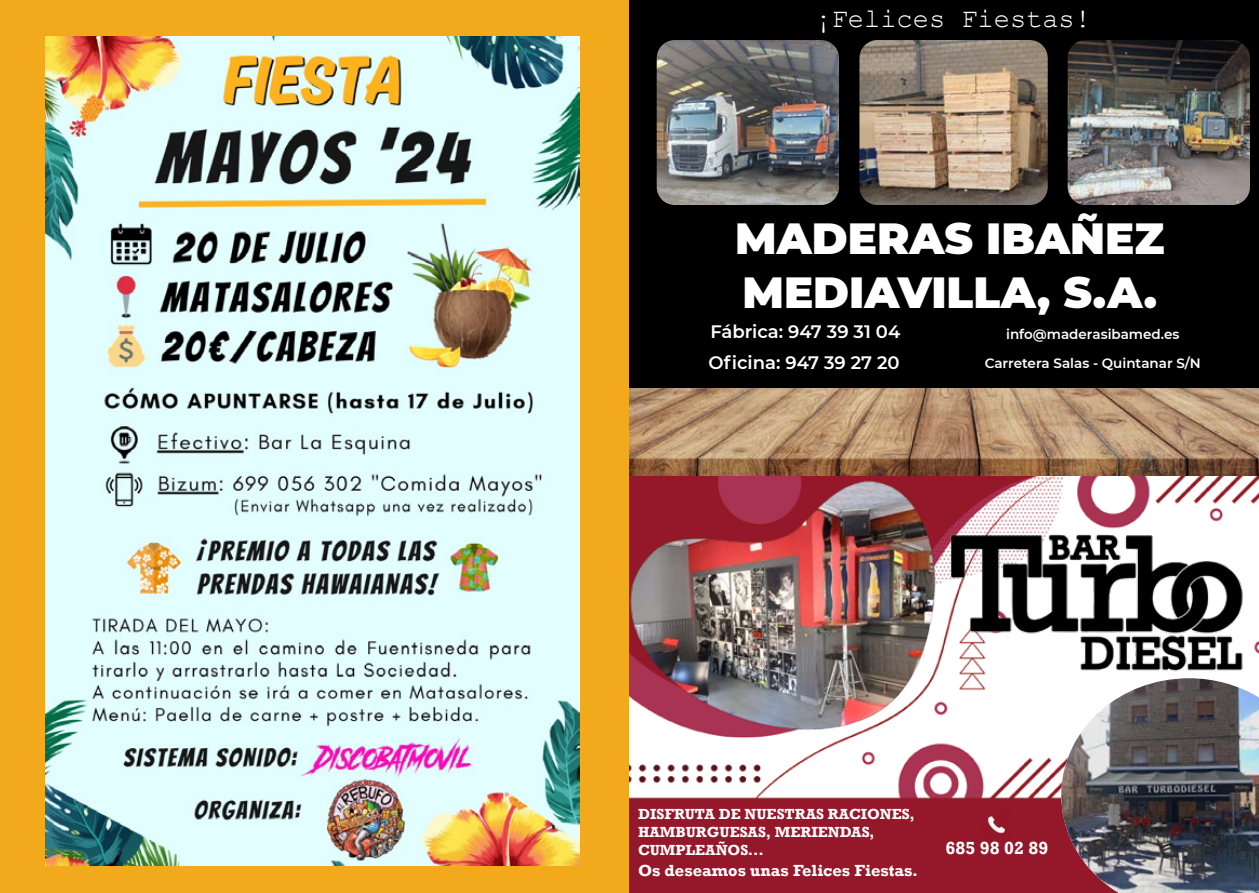
<style>
.page{position:relative;width:1259px;height:893px;background:#fff}
.page>*{position:absolute;margin:0;border:0;box-sizing:border-box;transform-origin:0 0}
.t1{font:900 43.5px/54.4px "Montserrat";color:#fff}
.t2{font:27px "Courier New";color:#fff}
.t3{font:600 18px/31.3px "Montserrat";color:#fff}
.t4{font:700 18px "Rockwell";color:#fff}
.t5{font:700 16.5px "Rockwell";color:#fff}
.t6{font:700 15px/18px "Rockwell";color:#fff}
.t7{font:600 13.5px/28.5px "Montserrat";color:#fff;text-align:center}
</style>
<div class="page">
<div style="left:0;top:0;width:629px;height:893px;background:#f3a91c"></div>
<img style="left:45px;top:36px;width:534px;height:829px">
<div style="left:629px;top:0;width:630px;height:476px;background:#000"></div>
<img style="left:656px;top:40px;width:183px;height:165px">
<img style="left:859px;top:40px;width:188px;height:165px">
<img style="left:1067px;top:40px;width:183px;height:165px">
<img style="left:629px;top:476px;width:630px;height:417px">
<img style="left:1061px;top:721px;width:198px;height:172px">
<img style="left:927px;top:480px;width:332px;height:241px">
<img style="left:981px;top:808px;width:31px;height:31px">
<img style="left:629px;top:388px;width:630px;height:88px">
<h2 class="t2" style="left:815px;top:2px;width:277px">¡Felices Fiestas!</h2>
<h1 class="t1" style="left:735px;top:208px;width:430px">MADERAS IBAÑEZ<br>MEDIAVILLA, S.A.</h1>
<p class="t3" style="left:708px;top:315px;width:193px">Fábrica: 947 39 31 04<br>Oficina: 947 39 27 20</p>
<p class="t7" style="left:984px;top:319px;width:218px">info@maderasibamed.es<br>Carretera Salas - Quintanar S/N</p>
<p class="t6" style="left:638px;top:804px;width:278px">DISFRUTA DE NUESTRAS RACIONES,<br>HAMBURGUESAS, MERIENDAS,<br>CUMPLEAÑOS...</p>
<p class="t5" style="left:638px;top:860px;width:281px">Os deseamos unas Felices Fiestas.</p>
<p class="t4" style="left:945px;top:837px;width:104px">685 98 02 89</p>
</div>
